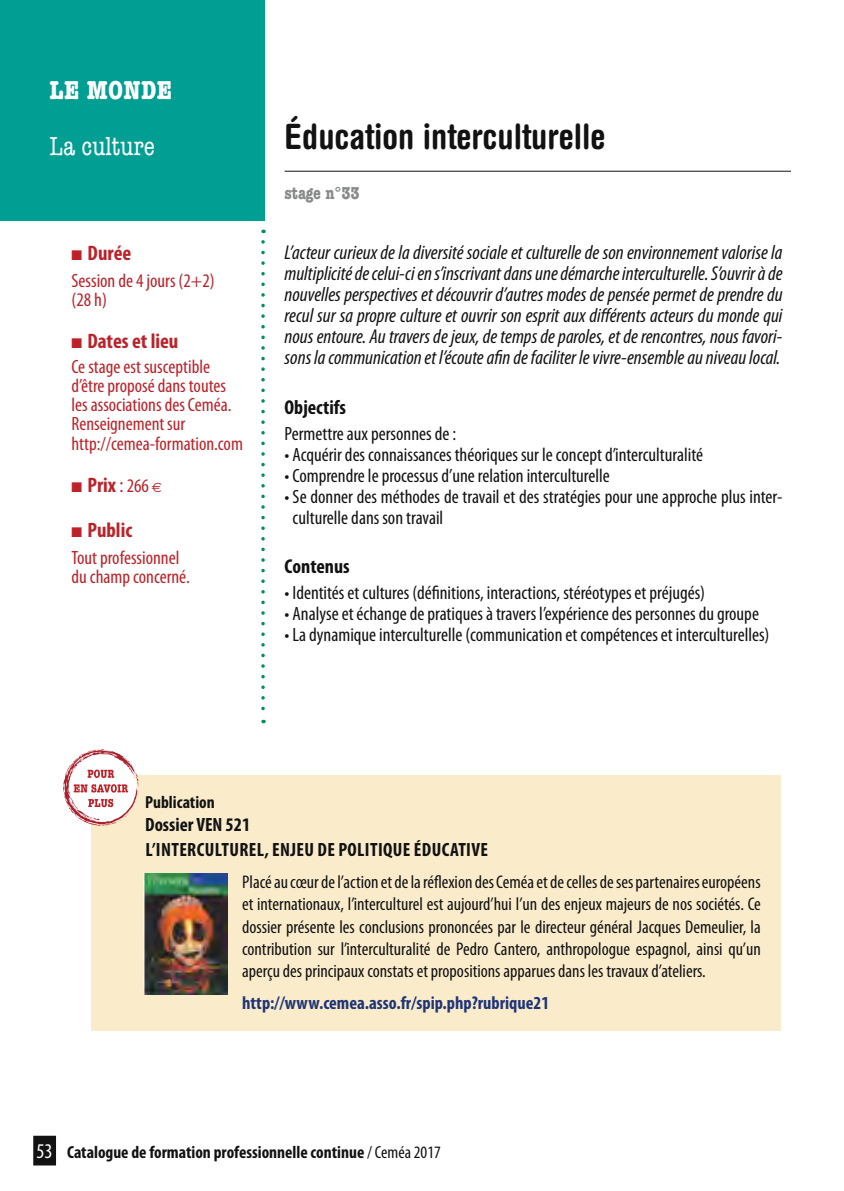
<style>
.page{position:relative;width:844px;height:1191px;background:#fff}
.page>*{position:absolute;margin:0;border:0;box-sizing:border-box;transform-origin:0 0}
.t1{font:700 condensed 35px "Helvetica Rounded";color:#121212}
.t2{font:condensed 26.25px "American Typewriter";color:#fff}
.t3{font:700 condensed 26.25px "American Typewriter";letter-spacing:.01em;color:#fff}
.t4{font:700 condensed 21px "Myriad Pro";color:#bc2229}
.t5{font:italic condensed 20.12px/21px "Myriad Pro";color:#121212;text-align:justify}
.t6{font:700 condensed 20.12px "Myriad Pro";color:#121212}
.t7{font:condensed 19.25px/21px "Myriad Pro";color:#121212}
.t8{font:condensed 19.25px/19.2px "Myriad Pro";color:#bc2229}
.t9{font:700 condensed 19.25px/25.2px "Myriad Pro";letter-spacing:.02em;color:#121212}
.t10{font:condensed 18.38px/22.1px "Myriad Pro";color:#121212;text-align:justify}
.t11{font:700 condensed 18.38px "Myriad Pro";color:#203577}
.t12{font:700 condensed 17.5px "Myriad Pro";color:#121212}
.t13{font:700 condensed 17.5px "American Typewriter";color:#888a8a}
.s1{font-weight:400}
.s2{font-weight:400;font-size:19.25px}
.s3{font-family:"Euro Sans";font-weight:400;font-stretch:normal;font-size:13.47px}
.s4{font-weight:400;font-size:21px;color:#fff}
</style>
<div class="page">
<svg style="left:261px;top:242px;width:4px;height:481px"></svg>
<div style="left:0;top:0;width:264px;height:221px;background:#009e93"></div>
<div style="left:33px;top:1135px;width:23px;height:30px;background:#121212"></div>
<hr style="left:284px;top:171px;width:506px;height:1px;background:#121212">
<div style="left:91px;top:775px;width:689px;height:256px;background:#faeccb"></div>
<svg style="left:63px;top:749px;width:75px;height:77px"></svg>
<img style="left:144px;top:874px;width:83px;height:121px">
<h2 class="t3" style="left:50px;top:74px;width:124px">LE MONDE</h2>
<h2 class="t2" style="left:50px;top:132px;width:107px">La culture</h2>
<p class="t4" style="left:71px;top:240px;width:61px">■ Durée</p>
<p class="t8" style="left:71px;top:270px;width:145px">Session de 4 jours (2+2) (28 h)</p>
<p class="t4" style="left:71px;top:328px;width:108px">■ Dates et lieu</p>
<p class="t8" style="left:71px;top:356px;width:173px">Ce stage est susceptible d’être proposé dans toutes les associations des Ceméa.<br>Renseignement sur http://cemea-formation.com</p>
<p class="t4" style="left:71px;top:472px;width:92px">■ Prix <span class="s1">:</span> <span class="s2">266</span> <span class="s3">e</span></p>
<p class="t4" style="left:71px;top:517px;width:62px">■ Public</p>
<p class="t8" style="left:71px;top:548px;width:120px">Tout professionnel du champ concerné.</p>
<h1 class="t1" style="left:284px;top:115px;width:322px">éducation interculturelle</h1>
<p class="t13" style="left:284px;top:183px;width:76px">stage n°33</p>
<p class="t5" style="left:284px;top:242px;width:499px">L’acteur curieux de la diversité sociale et culturelle de son environnement valorise la multiplicité de celui-ci en s’inscrivant dans une démarche interculturelle. S’ouvrir à de nouvelles perspectives et découvrir d’autres modes de pensée permet de prendre du recul sur sa propre culture et ouvrir son esprit aux différents acteurs du monde qui nous entoure. Au travers de jeux, de temps de paroles, et de rencontres, nous favori&shy;sons la communication et l’écoute afin de faciliter le vivre-ensemble au niveau local.</p>
<p class="t6" style="left:284px;top:394px;width:63px">Objectifs</p>
<p class="t7" style="left:284px;top:422px;width:173px">Permettre aux personnes de :</p>
<p class="t7" style="left:284px;top:443px;width:420px">• Acquérir des connaissances théoriques sur le concept d’interculturalité</p>
<p class="t7" style="left:284px;top:464px;width:326px">• Comprendre le processus d’une relation interculturelle</p>
<p class="t7" style="left:292px;top:485px;width:491px;text-indent:-8px">• Se donner des méthodes de travail et des stratégies pour une approche plus inter&shy;culturelle dans son travail</p>
<p class="t6" style="left:284px;top:554px;width:67px">Contenus</p>
<p class="t7" style="left:284px;top:582px;width:422px">• Identités et cultures (définitions, interactions, stéréotypes et préjugés)</p>
<p class="t7" style="left:284px;top:603px;width:475px">• Analyse et échange de pratiques à travers l’expérience des personnes du groupe</p>
<p class="t7" style="left:284px;top:624px;width:486px">• La dynamique interculturelle (communication et compétences et interculturelles)</p>
<p class="t12" style="left:145px;top:791px;width:71px">Publication</p>
<p class="t9" style="left:145px;top:811px;width:335px">Dossier VEN 521<br>L’interculturel, enjeu de politique éducative</p>
<p class="t10" style="left:242px;top:871px;width:520px">Placé au cœur de l’action et de la réflexion des Ceméa et de celles de ses partenaires européens et internationaux, l’interculturel est aujourd’hui l’un des enjeux majeurs de nos sociétés. Ce dossier présente les conclusions prononcées par le directeur général Jacques Demeulier, la contribution sur l’interculturalité de Pedro Cantero, anthropologue espagnol, ainsi qu’un aperçu des principaux constats et propositions apparues dans les travaux d’ateliers.</p>
<p class="t11" style="left:242px;top:991px;width:308px">http://www.cemea.asso.fr/spip.php?rubrique21</p>
<p class="t12" style="left:37px;top:1140px;width:405px"><span class="s4">53</span> Catalogue de formation professionnelle continue <span class="s1">/ Ceméa 2017</span></p>
</div>
